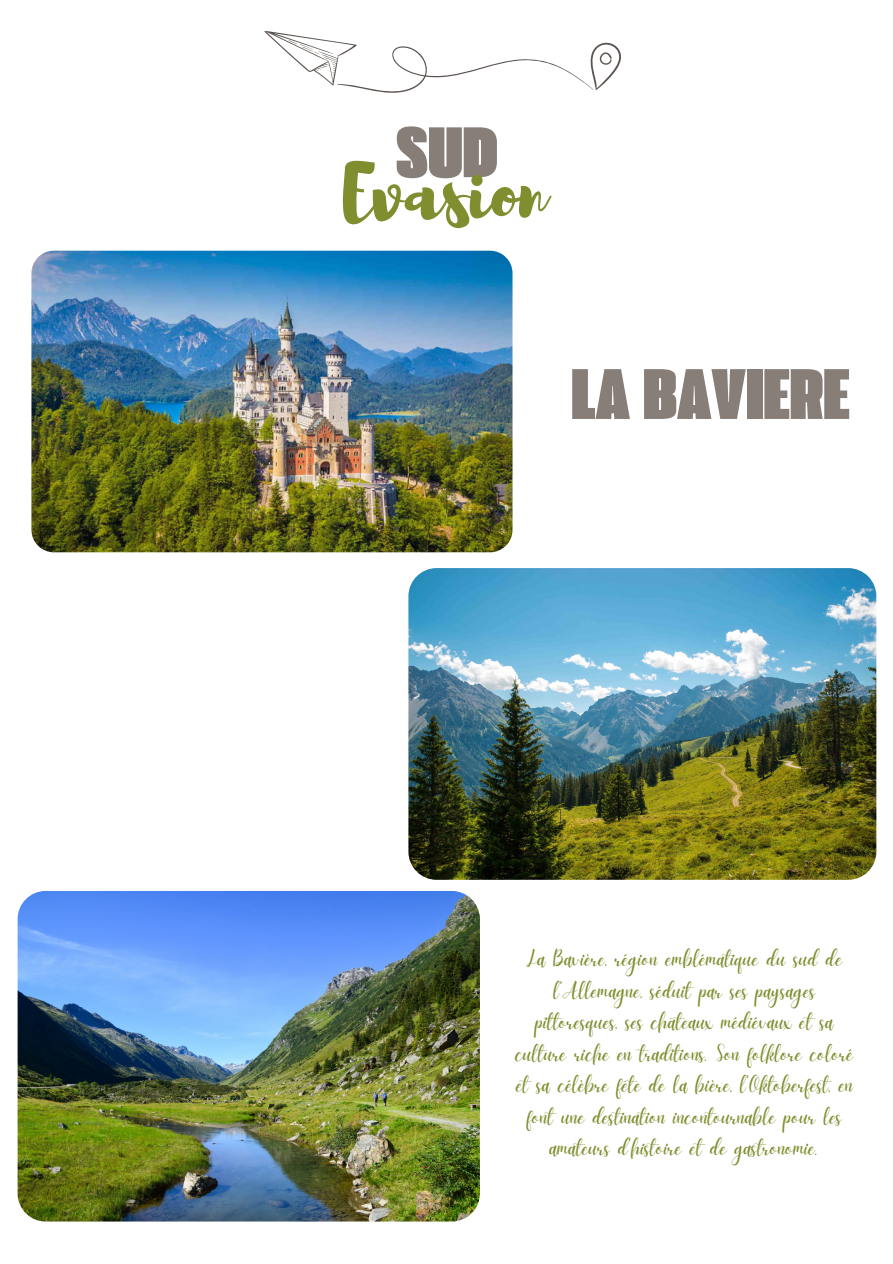
<style>
.page{position:relative;width:893px;height:1264px;background:#fff}
.page>*{position:absolute;margin:0;border:0;box-sizing:border-box;transform-origin:0 0}
.t1{font:75px "Extenda 60 Giga";color:#887e78}
.t2{font:75px "Brusher";color:#808e2f}
.t3{font:22.5px/31.5px "Daydream";color:#808e2f;text-align:center}
</style>
<div class="page">
<svg style="left:264px;top:31px;width:357px;height:62px"></svg>
<img style="left:18px;top:891px;width:462px;height:330px;border-radius:28px">
<img style="left:31px;top:251px;width:481px;height:301px;border-radius:22px">
<img style="left:408px;top:568px;width:468px;height:311px">
<h1 class="t1" style="left:396px;top:119px;width:103px">SUD</h1>
<p class="t2" style="left:342px;top:144px;width:202px">Evasion</p>
<p class="t1" style="left:571px;top:360px;width:280px">LA BAVIERE</p>
<h2 class="t3" style="left:515px;top:945px;width:339px">La Bavière, région emblématique du sud de l'Allemagne, séduit par ses paysages<br>pit oresques, ses châteaux médiévaux et sa culture riche en traditions. Son folklore coloré et sa célèbre fête de la bière, l'Oktoberfest, en font une destination incontournable pour les amateurs d'histoire et de gastronomie.</h2>
</div>
